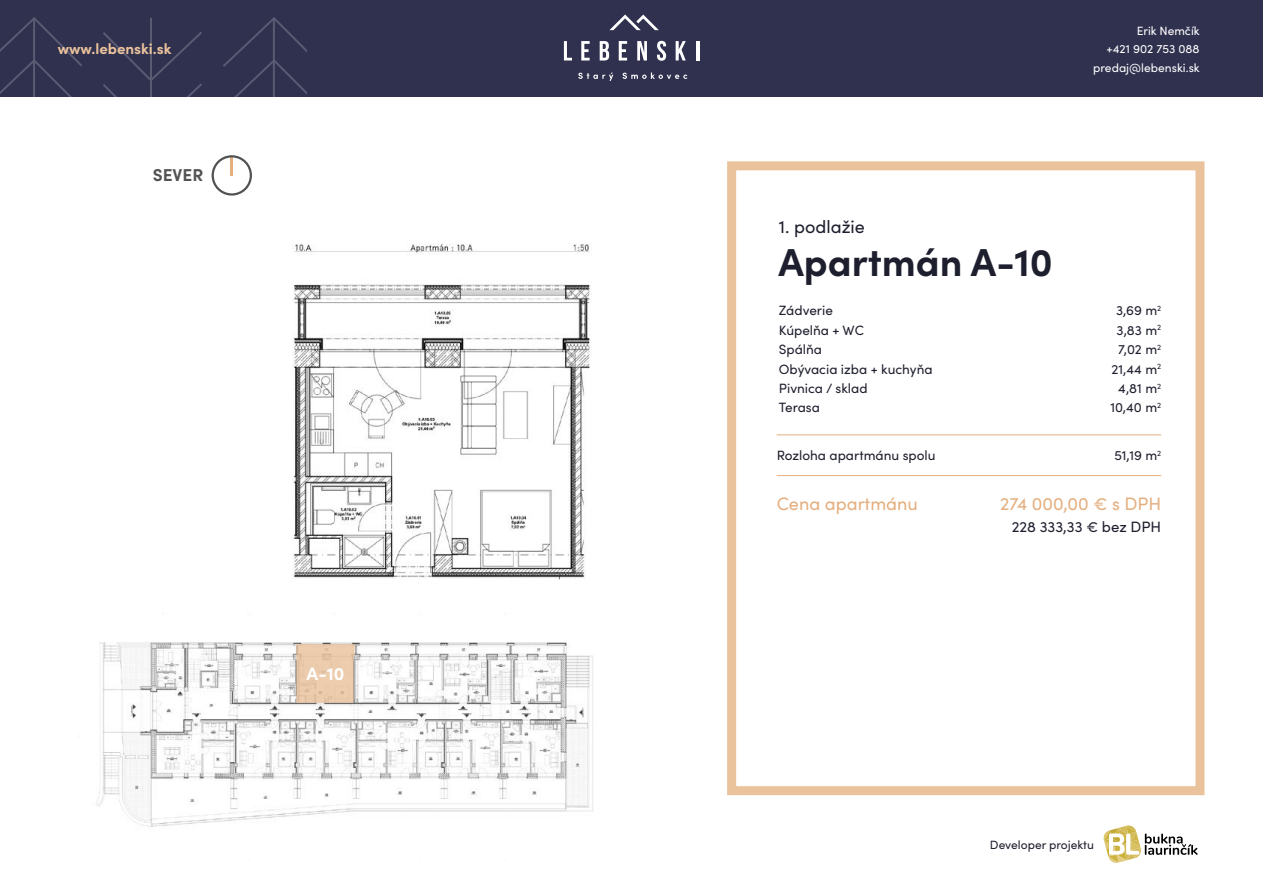
<style>
.page{position:relative;width:1263px;height:893px;background:#fff}
.page>*{position:absolute;margin:0;border:0;box-sizing:border-box;transform-origin:0 0}
.t1{font:700 39px "Sofia Pro";color:#1e1f2e}
.t2{font:18px "Sofia Pro";color:#e5af7f}
.t3{font:18px "Sofia Pro";color:#1e1f2e}
.t4{font:700 18px "Sofia Pro";color:#fff}
.t5{font:700 17.25px "Sofia Pro";color:#515251}
.t6{font:15px "Sofia Pro";color:#1e1f2e}
.t7{font:700 15px "Sofia Pro";color:#eac29c}
.t8{font:13.5px/19.4px "Sofia Pro";color:#1e1f2e}
.t9{font:12px/18.6px "Sofia Pro";color:#fff;text-align:right}
.t10{font:12px "Sofia Pro";color:#1e1f2e}
</style>
<div class="page">
<div style="left:727px;top:161px;width:477px;height:634px;border:9px solid #eac29c"></div>
<div style="left:0;top:0;width:1263px;height:97px;background:#30314f"></div>
<svg style="left:223px;top:17px;width:83px;height:80px"></svg>
<svg style="left:0;top:17px;width:82px;height:80px"></svg>
<svg style="left:103px;top:18px;width:99px;height:79px"></svg>
<svg style="left:578px;top:73px;width:35px;height:8px"></svg>
<svg style="left:623px;top:73px;width:64px;height:6px"></svg>
<svg style="left:564px;top:41px;width:8px;height:20px"></svg>
<svg style="left:581px;top:41px;width:9px;height:20px"></svg>
<svg style="left:600px;top:41px;width:9px;height:20px"></svg>
<svg style="left:619px;top:41px;width:8px;height:20px"></svg>
<svg style="left:637px;top:41px;width:10px;height:20px"></svg>
<svg style="left:657px;top:41px;width:9px;height:20px"></svg>
<svg style="left:676px;top:41px;width:10px;height:20px"></svg>
<hr style="left:696px;top:41px;width:3px;height:20px;background:#fff">
<svg style="left:609px;top:14px;width:50px;height:16px"></svg>
<svg style="left:1103px;top:825px;width:94px;height:38px"></svg>
<hr style="left:777px;top:435px;width:384px;height:1px;background:#e5af7f">
<hr style="left:777px;top:475px;width:384px;height:1px;background:#e5af7f">
<img style="left:292px;top:244px;width:298px;height:336px">
<svg style="left:231px;top:158px;width:2px;height:17px"></svg>
<div style="left:212px;top:155px;width:40px;height:41px;border:2px solid #515251;border-radius:50%"></div>
<img style="left:95px;top:642px;width:498px;height:185px">
<svg style="left:296px;top:644px;width:59px;height:59px;background:#e7c8aa"></svg>
<p class="t7" style="left:58px;top:38px;width:115px">www.lebenski.sk</p>
<p class="t5" style="left:153px;top:162px;width:52px">SEVER</p>
<h2 class="t4" style="left:307px;top:660px;width:39px">A-10</h2>
<p class="t9" style="left:1093px;top:20px;width:108px">Erik Nemčík<br>+421 902 753 088 predaj@lebenski.sk</p>
<h2 class="t3" style="left:779px;top:213px;width:88px">1. podlažie</h2>
<h1 class="t1" style="left:778px;top:232px;width:276px">Apartmán A-10</h1>
<p class="t8" style="left:779px;top:300px;width:155px">Zádverie<br>Kúpelňa + WC<br>Spálňa<br>Obývacia izba + kuchyňa<br>Pivnica / sklad<br>Terasa</p>
<p class="t8" style="left:1110px;top:300px;width:52px;text-align:center">3,69 m<sup>2<br></sup>3,83 m<sup>2<br></sup>7,02 m<sup>2<br></sup>21,44 m<sup>2<br></sup>4,81 m<sup>2<br></sup>10,40 m<sup>2</sup></p>
<p class="t8" style="left:777px;top:445px;width:160px">Rozloha apartmánu spolu</p>
<p class="t8" style="left:1114px;top:445px;width:48px">51,19 m<sup>2</sup></p>
<h2 class="t2" style="left:777px;top:490px;width:143px">Cena apartmánu</h2>
<h2 class="t2" style="left:1000px;top:490px;width:163px">274 000,00 € s DPH</h2>
<p class="t6" style="left:1012px;top:516px;width:151px">228 333,33 € bez DPH</p>
<p class="t10" style="left:990px;top:836px;width:106px">Developer projektu</p>
</div>
